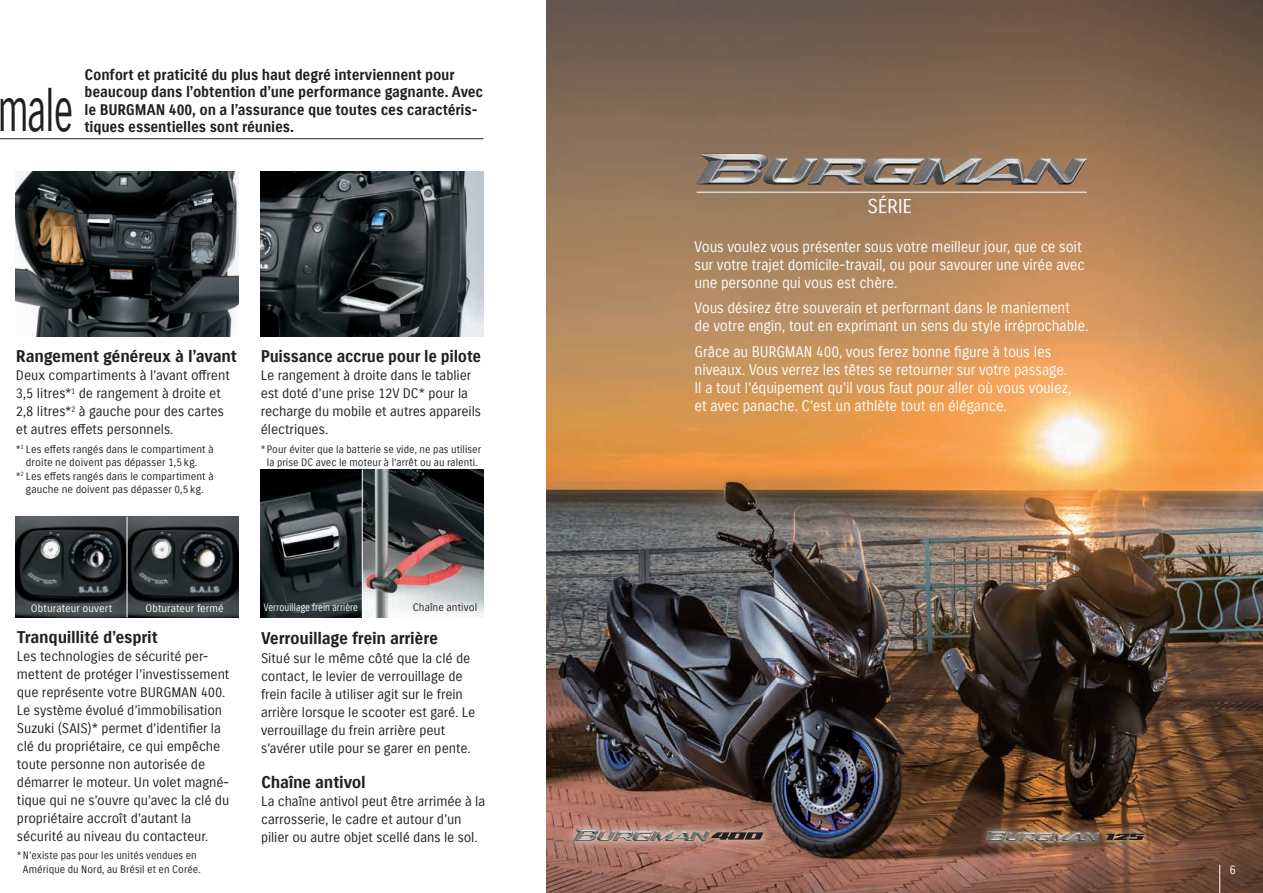
<style>
.page{position:relative;width:1263px;height:893px;background:#fff}
.page>*{position:absolute;margin:0;border:0;box-sizing:border-box;transform-origin:0 0}
.t1{font:58.8px "Suzuki PRO Regular";color:#231f20;scale:.64 1}
.t2{font:19.5px "Suzuki PRO Regular";letter-spacing:-.025em;color:#fff}
.t3{font:16.5px "Suzuki PRO Bold";letter-spacing:-.015em;color:#231f20}
.t4{font:16.5px "Suzuki PRO Bold";letter-spacing:-.015em;color:#231f20;scale:.96 1}
.t5{font:15px/18px "Suzuki PRO Regular";letter-spacing:-.01em;color:#fff;scale:.96 1}
.t6{font:15px/17.2px "Suzuki PRO Bold";letter-spacing:-.01em;color:#231f20;scale:.96 1}
.t7{font:13.5px/18px "Suzuki PRO Regular";letter-spacing:-.01em;color:#231f20}
.t8{font:12px "Suzuki PRO Regular";color:#fff}
.t9{font:10.5px/13.5px "Suzuki PRO Regular";letter-spacing:.005em;color:#231f20;text-align:center}
.t10{font:10.5px "Suzuki PRO Regular";letter-spacing:.005em;color:#fff}
.t11{font:10.5px "Suzuki PRO Regular";letter-spacing:.005em;color:#fff;scale:.85 1}
</style>
<div class="page">
<img style="left:546px;top:0;width:717px;height:893px">
<img style="left:561px;top:817px;width:215px;height:37px">
<img style="left:574px;top:830px;width:136px;height:11px">
<svg style="left:711px;top:832px;width:52px;height:8px"></svg>
<img style="left:974px;top:819px;width:183px;height:34px">
<img style="left:987px;top:832px;width:112px;height:8px">
<svg style="left:1107px;top:834px;width:38px;height:6px"></svg>
<svg style="left:1219px;top:865px;width:1px;height:28px"></svg>
<img style="left:16px;top:172px;width:222px;height:165px">
<img style="left:261px;top:172px;width:222px;height:165px">
<img style="left:16px;top:516px;width:222px;height:101px">
<hr style="left:0;top:138px;width:483px;height:1px;background:#231f20">
<img style="left:261px;top:469px;width:222px;height:148px">
<hr style="left:362px;top:469px;width:1px;height:148px;background:#fff">
<hr style="left:127px;top:516px;width:1px;height:101px;background:#fff">
<hr style="left:697px;top:192px;width:390px;height:1px;background:#fff">
<img style="left:697px;top:153px;width:390px;height:31px">
<img style="left:82px;top:138px;width:402px;height:2px">
<h1 class="t1" style="left:-2px;top:75px;width:120px">male</h1>
<p class="t6" style="left:84px;top:66px;width:417px">Confort et praticité du plus haut degré interviennent pour beaucoup dans l’obtention d’une performance gagnante. Avec le BURGMAN 400, on a l’assurance que toutes ces caractéris&shy;tiques essentielles sont réunies.</p>
<p class="t3" style="left:16px;top:346px;width:222px">Rangement généreux à l’avant</p>
<p class="t7" style="left:16px;top:367px;width:215px">Deux compartiments à l’avant offrent 3,5 litres*<sup>1</sup> de rangement à droite et 2,8 litres*<sup>2</sup> à gauche pour des cartes et autres effets personnels.</p>
<p class="t9" style="left:16px;top:442px;width:199px">*<sup>1</sup> Les effets rangés dans le compartiment à droite ne doivent pas dépasser 1,5 kg.<br>*<sup>2</sup> Les effets rangés dans le compartiment à gauche ne doivent pas dépasser 0,5 kg.</p>
<p class="t4" style="left:261px;top:346px;width:231px">Puissance accrue pour le pilote</p>
<p class="t7" style="left:261px;top:367px;width:222px">Le rangement à droite dans le tablier est doté d’une prise 12V DC* pour la recharge du mobile et autres appareils électriques.</p>
<p class="t9" style="left:261px;top:442px;width:222px">* Pour éviter que la batterie se vide, ne pas utiliser la prise DC avec le moteur à l’arrêt ou au ralenti.</p>
<p class="t10" style="left:31px;top:602px;width:83px">Obturateur ouvert</p>
<p class="t10" style="left:145px;top:602px;width:80px">Obturateur fermé</p>
<p class="t11" style="left:264px;top:600px;width:112px">Verrouillage frein arrière</p>
<p class="t9" style="left:413px;top:600px;width:66px">Chaîne antivol</p>
<p class="t3" style="left:17px;top:627px;width:142px">Tranquillité d’esprit</p>
<p class="t7" style="left:17px;top:647px;width:214px">Les technologies de sécurité per&shy;mettent de protéger l’investissement que représente votre BURGMAN 400.<br>Le système évolué d’immobilisation Suzuki (SAIS)* permet d’identifier la clé du propriétaire, ce qui empêche toute personne non autorisée de démarrer le moteur. Un volet magné&shy;tique qui ne s’ouvre qu’avec la clé du propriétaire accroît d’autant la sécurité au niveau du contacteur.</p>
<p class="t9" style="left:17px;top:849px;width:185px">* N’existe pas pour les unités vendues en<br>Amérique du Nord, au Brésil et en Corée.</p>
<p class="t3" style="left:261px;top:628px;width:179px">Verrouillage frein arrière</p>
<p class="t7" style="left:261px;top:649px;width:216px">Situé sur le même côté que la clé de contact, le levier de verrouillage de frein facile à utiliser agit sur le frein arrière lorsque le scooter est garé. Le verrouillage du frein arrière peut s’avérer utile pour se garer en pente.</p>
<p class="t3" style="left:261px;top:772px;width:106px">Chaîne antivol</p>
<p class="t7" style="left:261px;top:792px;width:226px">La chaîne antivol peut être arrimée à la carrosserie, le cadre et autour d’un pilier ou autre objet scellé dans le sol.</p>
<h2 class="t2" style="left:868px;top:194px;width:46px">SÉRIE</h2>
<p class="t5" style="left:695px;top:237px;width:408px">Vous voulez vous présenter sous votre meilleur jour, que ce soit sur votre trajet domicile-travail, ou pour savourer une virée avec une personne qui vous est chère.</p>
<p class="t5" style="left:695px;top:299px;width:412px">Vous désirez être souverain et performant dans le maniement de votre engin, tout en exprimant un sens du style irréprochable.</p>
<p class="t5" style="left:695px;top:342px;width:394px">Grâce au BURGMAN 400, vous ferez bonne figure à tous les niveaux. Vous verrez les têtes se retourner sur votre passage.<br>Il a tout l’équipement qu’il vous faut pour aller où vous voulez, et avec panache. C’est un athlète tout en élégance.</p>
<p class="t8" style="left:1229px;top:863px;width:8px">6</p>
</div>
